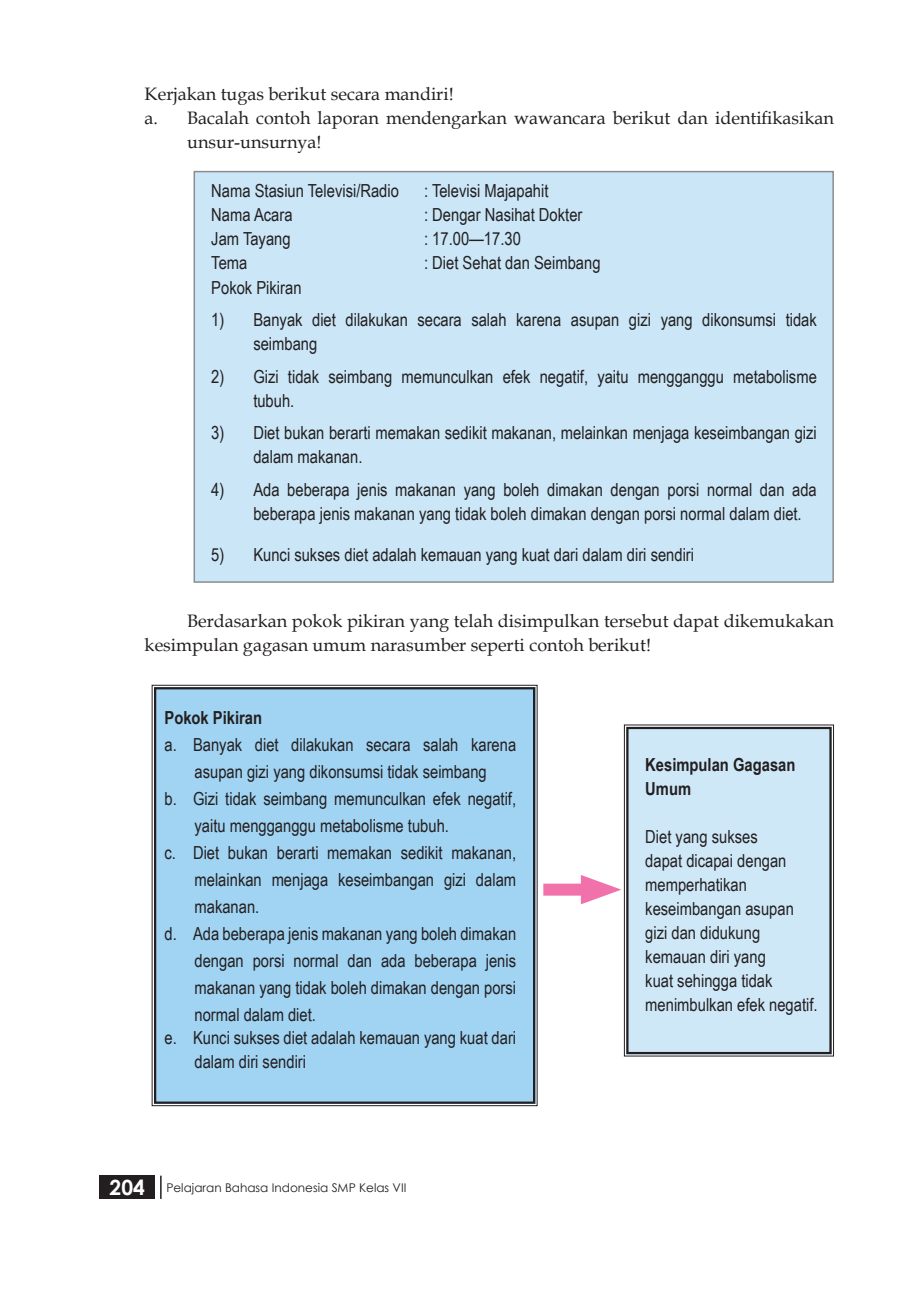
<style>
.page{position:relative;width:919px;height:1289px;background:#fff}
.page>*{position:absolute;margin:0;border:0;box-sizing:border-box;transform-origin:0 0}
.bokk{font:18px/24px "Arial Narrow";color:#231f20}
.isi_2{font:18px/24px "Book Antiqua";color:#231f20}
.isi_3{font:18px/24px "Book Antiqua";color:#231f20}
.bokk-2{font:700 18px/24px "Arial Narrow";color:#231f20}
.t1{font:12px "Century Gothic";color:#231f20}
.s1{font-weight:700;font-size:21px;color:#fff}
</style>
<div class="page">
<div style="left:99px;top:1175px;width:55px;height:23px;background:#231f20"></div>
<hr style="left:160px;top:1175px;width:2px;height:23px;background:#231f20">
<div style="left:623px;top:724px;width:211px;height:332px;background:#cfe8f8"></div>
<div style="left:626px;top:726px;width:205px;height:328px;border:2px solid #231f20"></div>
<div style="left:151px;top:684px;width:387px;height:422px;background:#a1d3f2"></div>
<div style="left:154px;top:687px;width:381px;height:416px;border:2px solid #231f20"></div>
<div style="left:194px;top:172px;width:639px;height:410px;background:#cae6f7"></div>
<div style="left:193px;top:171px;width:640px;height:412px;border:2px solid #8a8c8f"></div>
<div style="left:543px;top:883px;width:54px;height:12px;background:#f171ab"></div>
<svg style="left:581px;top:875px;width:40px;height:29px"></svg>
<p class="isi_2" style="left:145px;top:82px;width:310px">Kerjakan tugas berikut secara mandiri!</p>
<p class="isi_3" style="left:187px;top:106px;width:648px;text-indent:-43px">a. Bacalah contoh laporan mendengarkan wawancara berikut dan identifikasikan unsur-unsurnya!</p>
<p class="bokk" style="left:211px;top:178px;width:189px">Nama Stasiun Televisi/Radio</p>
<p class="bokk" style="left:424px;top:178px;width:126px">: Televisi Majapahit</p>
<p class="bokk" style="left:211px;top:202px;width:83px">Nama Acara</p>
<p class="bokk" style="left:424px;top:202px;width:160px">: Dengar Nasihat Dokter</p>
<p class="bokk" style="left:211px;top:226px;width:81px">Jam Tayang</p>
<p class="bokk" style="left:424px;top:226px;width:98px">: 17.00—17.30</p>
<p class="bokk" style="left:211px;top:250px;width:38px">Tema</p>
<p class="bokk" style="left:424px;top:250px;width:178px">: Diet Sehat dan Seimbang</p>
<p class="bokk" style="left:211px;top:274px;width:92px">Pokok Pikiran</p>
<p class="bokk" style="left:253px;top:307px;width:565px;text-indent:-42px">1) Banyak diet dilakukan secara salah karena asupan gizi yang dikonsumsi tidak seimbang</p>
<p class="bokk" style="left:253px;top:363px;width:565px;text-indent:-42px">2) Gizi tidak seimbang memunculkan efek negatif, yaitu mengganggu metabolisme tubuh.</p>
<p class="bokk" style="left:253px;top:420px;width:565px;text-indent:-42px">3) Diet bukan berarti memakan sedikit makanan, melainkan menjaga keseimbangan gizi dalam makanan.</p>
<p class="bokk" style="left:253px;top:476px;width:565px;text-indent:-42px">4) Ada beberapa jenis makanan yang boleh dimakan dengan porsi normal dan ada beberapa jenis makanan yang tidak boleh dimakan dengan porsi normal dalam diet.</p>
<p class="bokk" style="left:211px;top:541px;width:484px">5) Kunci sukses diet adalah kemauan yang kuat dari dalam diri sendiri</p>
<p class="isi_2" style="left:145px;top:608px;width:690px;text-indent:43px">Berdasarkan pokok pikiran yang telah disimpulkan tersebut dapat dikemukakan kesimpulan gagasan umum narasumber seperti contoh berikut!</p>
<p class="bokk-2" style="left:164px;top:705px;width:99px">Pokok Pikiran</p>
<p class="bokk" style="left:164px;top:730px;width:353px;line-height:27px;text-align:center">a. Banyak diet dilakukan secara salah karena asupan gizi yang dikonsumsi tidak seimbang</p>
<p class="bokk" style="left:194px;top:784px;width:323px;line-height:27px;text-indent:-30px">b. Gizi tidak seimbang memunculkan efek negatif, yaitu mengganggu metabolisme tubuh.</p>
<p class="bokk" style="left:194px;top:838px;width:323px;line-height:27px;text-align:justify;text-indent:-30px">c. Diet bukan berarti memakan sedikit makanan, melainkan menjaga keseimbangan gizi dalam makanan.</p>
<p class="bokk" style="left:194px;top:919px;width:323px;line-height:27px;text-align:justify;text-indent:-30px">d. Ada beberapa jenis makanan yang boleh dimakan dengan porsi normal dan ada beberapa jenis makanan yang tidak boleh dimakan dengan porsi normal dalam diet.</p>
<p class="bokk" style="left:194px;top:1024px;width:323px;text-indent:-30px">e. Kunci sukses diet adalah kemauan yang kuat dari dalam diri sendiri</p>
<p class="t1" style="left:109px;top:1178px;width:298px"><span class="s1">204</span> Pelajaran Bahasa Indonesia SMP Kelas VII</p>
<p class="bokk-2" style="left:645px;top:751px;width:152px">Kesimpulan Gagasan<br>Umum</p>
<p class="bokk" style="left:645px;top:824px;width:174px">Diet yang sukses<br>dapat dicapai dengan memperhatikan keseimbangan asupan gizi dan didukung kemauan diri yang<br>kuat sehingga tidak menimbulkan efek negatif.</p>
</div>
